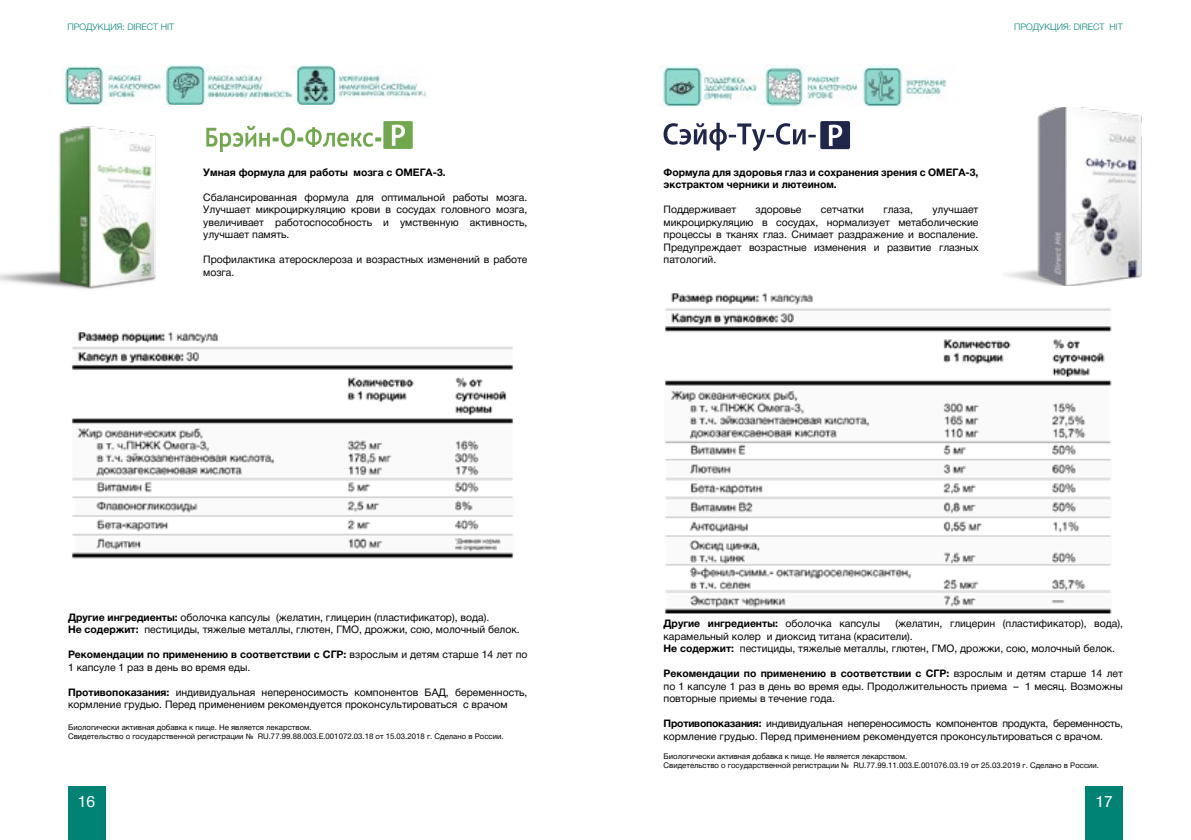
<style>
.page{position:relative;width:1191px;height:840px;background:#fff}
.page>*{position:absolute;margin:0;border:0;box-sizing:border-box;transform-origin:0 0}
.t1{font:15.6px "Helvetica Neue Cyr";color:#fff}
.t2{font:10.4px/12.4px "Helvetica Neue Cyr";color:#000}
.t3{font:700 10.4px/12.4px "Helvetica Neue Cyr";color:#000}
.t4{font:300 9px "Helvetica Neue Cyr";color:#008375}
.t5{font:7.8px/9.4px "Helvetica Neue Cyr";color:#000}
.s1{font-weight:700}
.s2{font-weight:400}
</style>
<div class="page">
<div style="left:68px;top:785px;width:37px;height:54px;background:#008375"></div>
<div style="left:1085px;top:785px;width:38px;height:54px;background:#008375"></div>
<svg style="left:206px;top:125px;width:175px;height:27px"></svg>
<div style="left:383px;top:121px;width:30px;height:28px;background:#71a84e"></div>
<svg style="left:392px;top:124px;width:13px;height:22px"></svg>
<img style="left:0;top:126px;width:156px;height:163px">
<img style="left:72px;top:332px;width:441px;height:227px">
<img style="left:1005px;top:107px;width:137px;height:179px">
<img style="left:665px;top:293px;width:447px;height:320px">
<svg style="left:663px;top:123px;width:152px;height:28px"></svg>
<div style="left:820px;top:121px;width:30px;height:28px;background:#20254a;border-radius:2px"></div>
<svg style="left:829px;top:125px;width:13px;height:21px"></svg>
<img style="left:64px;top:65px;width:363px;height:39px">
<img style="left:659px;top:65px;width:288px;height:41px">
<p class="t4" style="left:68px;top:22px;width:108px">ПРОДУКЦИЯ: DIRECT HIT</p>
<p class="t3" style="left:203px;top:166px;width:244px">Умная формула для работы мозга с ОМЕГА-3.</p>
<p class="t2" style="left:203px;top:191px;width:326px;text-align:justify">Сбалансированная формула для оптимальной работы мозга.<br>Улучшает микроциркуляцию крови в сосудах головного мозга, увеличивает работоспособность и умственную активность, улучшает память.</p>
<p class="t2" style="left:203px;top:253px;width:326px">Профилактика атеросклероза и возрастных изменений в работе мозга.</p>
<p class="t2" style="left:68px;top:610px;width:453px"><span class="s1">Другие ингредиенты:</span> оболочка капсулы (желатин, глицерин (пластификатор), вода).<br><span class="s1">Не содержит:</span> пестициды, тяжелые металлы, глютен, ГМО, дрожжи, сою, молочный белок.</p>
<p class="t2" style="left:68px;top:648px;width:461px"><span class="s1">Рекомендации по применению в соответствии с СГР:</span> взрослым и детям старше 14 лет по<br>1 капсуле 1 раз в день во время еды.</p>
<p class="t2" style="left:68px;top:685px;width:461px"><span class="s1">Противопоказания:</span> индивидуальная непереносимость компонентов БАД, беременность, кормление грудью. Перед применением рекомендуется проконсультироваться с врачом</p>
<p class="t5" style="left:68px;top:722px;width:437px">Биологически активная добавка к пище. Не является лекарством.<br>Свидетельство о государственной регистрации № RU.77.99.88.003.Е.001072.03.18 от 15.03.2018 г. Сделано в России.</p>
<p class="t4" style="left:1014px;top:22px;width:110px">ПРОДУКЦИЯ: DIRECT HIT</p>
<p class="t3" style="left:663px;top:166px;width:316px">Формула для здоровья глаз и сохранения зрения с ОМЕГА-3, экстрактом черники и лютеином.</p>
<p class="t2" style="left:663px;top:203px;width:74px">Поддерживает</p>
<p class="t2" style="left:755px;top:203px;width:47px">здоровье</p>
<p class="t2" style="left:821px;top:203px;width:45px">сетчатки</p>
<p class="t2" style="left:883px;top:203px;width:31px">глаза,</p>
<p class="t2" style="left:663px;top:203px;width:316px;text-align:justify;text-indent:269px">улучшает микроциркуляцию в сосудах, нормализует метаболические процессы в тканях глаз. Снимает раздражение и воспаление.<br>Предупреждает возрастные изменения и развитие глазных патологий.</p>
<p class="t3" style="left:663px;top:617px;width:218px">Другие ингредиенты: <span class="s2">оболочка капсулы</span></p>
<p class="t2" style="left:663px;top:617px;width:461px;text-indent:232px">(желатин, глицерин (пластификатор), вода), карамельный колер и диоксид титана (красители).<br><span class="s1">Не содержит:</span> пестициды, тяжелые металлы, глютен, ГМО, дрожжи, сою, молочный белок.</p>
<p class="t2" style="left:663px;top:667px;width:461px;text-align:justify"><span class="s1">Рекомендации по применению в соответствии с СГР:</span> взрослым и детям старше 14 лет по 1 капсуле 1 раз в день во время еды. Продолжительность приема – 1 месяц. Возможны повторные приемы в течение года.</p>
<p class="t2" style="left:663px;top:717px;width:461px"><span class="s1">Противопоказания:</span> индивидуальная непереносимость компонентов продукта, беременность, кормление грудью. Перед применением рекомендуется проконсультироваться с врачом.</p>
<p class="t5" style="left:663px;top:750px;width:437px">Биологически активная добавка к пище. Не является лекарством.<br>Свидетельство о государственной регистрации № RU.77.99.11.003.Е.001076.03.19 от 25.03.2019 г. Сделано в России.</p>
<h1 class="t1" style="left:78px;top:792px;width:19px">16</h1>
<h1 class="t1" style="left:1095px;top:792px;width:19px">17</h1>
</div>
